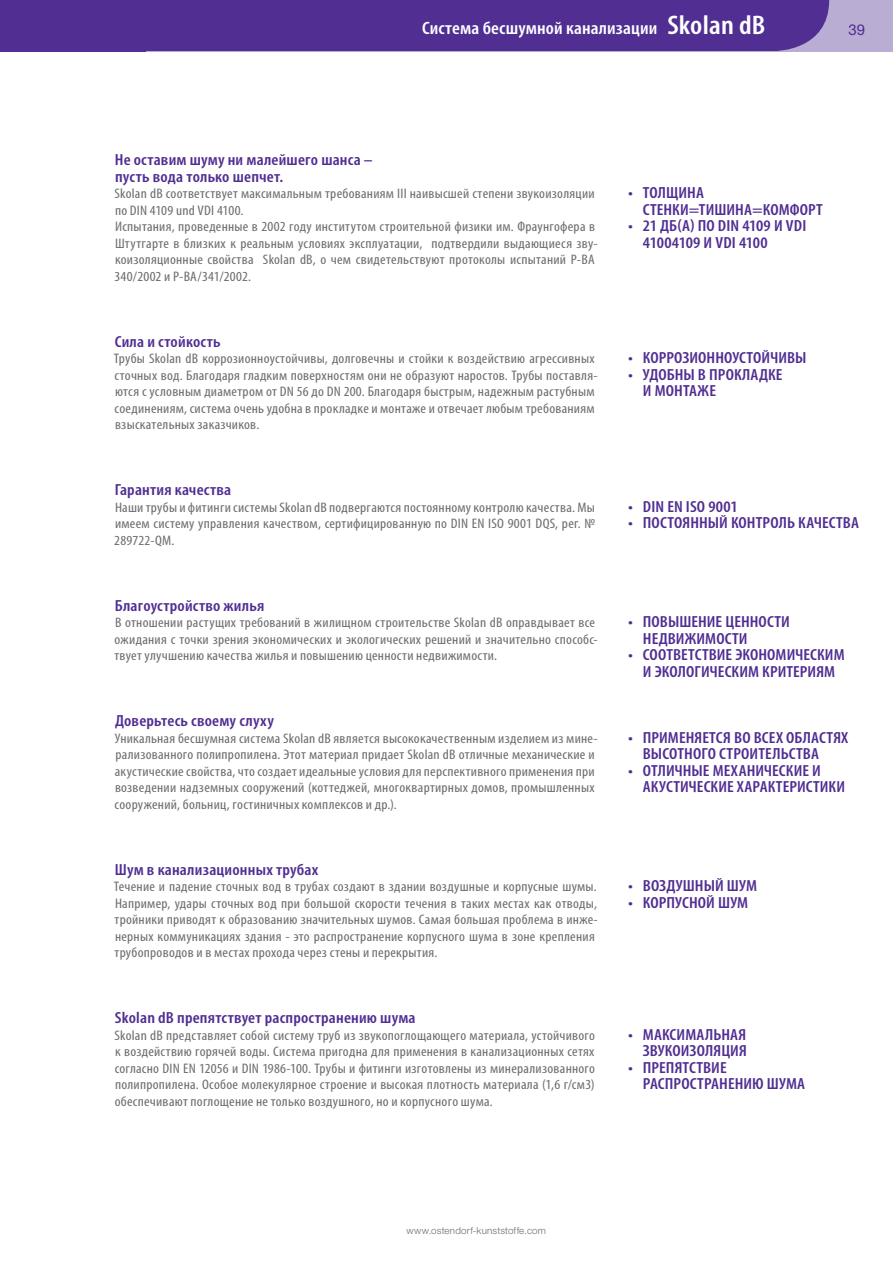
<style>
.page{position:relative;width:893px;height:1263px;background:#fff}
.page>*{position:absolute;margin:0;border:0;box-sizing:border-box;transform-origin:0 0}
.t1{font:600 condensed 18px "Myriad Pro";letter-spacing:.005em;color:#fff;scale:1.1 1}
.t2{font:600 condensed 16.2px/16.5px "Myriad Pro";letter-spacing:.005em;color:#502e92;scale:1.1 1}
.t3{font:15px "Helvetica Neue";color:#502e92}
.t4{font:condensed 13.8px/16.5px "Myriad Pro";letter-spacing:.015em;color:#6c6d70;scale:1.1 1}
.t5{font:300 9.75px "Helvetica Neue";letter-spacing:.02em;color:#6c6d70}
.s1{font-size:27px}
</style>
<div class="page">
<div style="left:0;top:0;width:893px;height:51px;background:#baadd4"></div>
<div style="left:146px;top:0;width:683px;height:51px;background:#502e92"></div>
<div style="left:0;top:0;width:146px;height:51px;background:#502e92"></div>
<h1 class="t1" style="left:422px;top:17px;width:314px">Система бесшумной канализации <span class="s1">Skolan dB</span></h1>
<p class="t3" style="left:848px;top:20px;width:18px">39</p>
<p class="t2" style="left:115px;top:151px;width:236px">Не оставим шуму ни малейшего шанса – пусть вода только шепчет.</p>
<p class="t4" style="left:114px;top:185px;width:441px">Skolan dB соответствует максимальным требованиям III наивысшей степени звукоизоляции по DIN 4109 und VDI 4100.<br>Испытания, проведенные в 2002 году институтом строительной физики им. Фраунгофера в Штутгарте в близких к реальным условиях эксплуатации, подтвердили выдающиеся зву&shy;коизоляционные свойства Skolan dB, о чем свидетельствуют протоколы испытаний P-BA 340/2002 и P-BA/341/2002.</p>
<p class="t2" style="left:643px;top:184px;width:165px;text-indent:-15px">• ТОЛЩИНА<br>СТЕНКИ=ТИШИНА=КОМФОРТ</p>
<p class="t2" style="left:643px;top:217px;width:150px;text-indent:-15px">• 21 дБ(А) ПО DIN 4109 И VDI<br>41004109 и VDI 4100</p>
<p class="t2" style="left:115px;top:333px;width:98px">Сила и стойкость</p>
<p class="t4" style="left:114px;top:350px;width:441px">Трубы Skolan dB коррозионноустойчивы, долговечны и стойки к воздействию агрессивных сточных вод. Благодаря гладким поверхностям они не образуют наростов. Трубы поставля&shy;ются с условным диаметром от DN 56 до DN 200. Благодаря быстрым, надежным растубным соединениям, система очень удобна в прокладке и монтаже и отвечает любым требованиям взыскательных заказчиков.</p>
<p class="t2" style="left:628px;top:349px;width:164px">• КОРРОЗИОННОУСТОЙЧИВЫ</p>
<p class="t2" style="left:643px;top:366px;width:128px;text-indent:-15px">• УДОБНЫ В ПРОКЛАДКЕ<br>И МОНТАЖЕ</p>
<p class="t2" style="left:115px;top:481px;width:107px">Гарантия качества</p>
<p class="t4" style="left:114px;top:499px;width:439px;text-align:justify">Наши трубы и фитинги системы Skolan dB подвергаются постоянному контролю качества. Мы имеем систему управления качеством, сертифицированную по DIN EN ISO 9001 DQS, рег. № 289722-QM.</p>
<p class="t2" style="left:628px;top:498px;width:101px">• DIN EN ISO 9001</p>
<p class="t2" style="left:628px;top:514px;width:211px">• ПОСТОЯННЫЙ КОНТРОЛЬ КАЧЕСТВА</p>
<p class="t2" style="left:115px;top:597px;width:137px">Благоустройство жилья</p>
<p class="t4" style="left:114px;top:614px;width:441px">В отношении растущих требований в жилищном строительстве Skolan dB оправдывает все ожидания с точки зрения экономических и экологических решений и значительно способс&shy;твует улучшению качества жилья и повышению ценности недвижимости.</p>
<p class="t2" style="left:643px;top:613px;width:135px;text-indent:-15px">• ПОВЫШЕНИЕ ЦЕННОСТИ<br>НЕДВИЖИМОСТИ</p>
<p class="t2" style="left:628px;top:646px;width:198px;text-align:center">• СООТВЕТСТВИЕ ЭКОНОМИЧЕСКИМ<br>И ЭКОЛОГИЧЕСКИМ КРИТЕРИЯМ</p>
<p class="t2" style="left:115px;top:712px;width:146px">Доверьтесь своему слуху</p>
<p class="t4" style="left:115px;top:730px;width:441px">Уникальная бесшумная система Skolan dB является высококачественным изделием из мине&shy;рализованного полипропилена. Этот материал придает Skolan dB отличные механические и акустические свойства, что создает идеальные условия для перспективного применения при возведении надземных сооружений (коттеджей, многоквартирных домов, промышленных сооружений, больниц, гостиничных комплексов и др.).</p>
<p class="t2" style="left:643px;top:729px;width:188px;text-indent:-15px">• ПРИМЕНЯЕТСЯ ВО ВСЕХ ОБЛАСТЯХ<br>ВЫСОТНОГО СТРОИТЕЛЬСТВА</p>
<p class="t2" style="left:643px;top:762px;width:185px;text-indent:-15px">• ОТЛИЧНЫЕ МЕХАНИЧЕСКИЕ И<br>АКУСТИЧЕСКИЕ ХАРАКТЕРИСТИКИ</p>
<p class="t2" style="left:115px;top:861px;width:187px">Шум в канализационных трубах</p>
<p class="t4" style="left:114px;top:878px;width:442px">Течение и падение сточных вод в трубах создают в здании воздушные и корпусные шумы.<br>Например, удары сточных вод при большой скорости течения в таких местах как отводы, тройники приводят к образованию значительных шумов. Самая большая проблема в инже&shy;нерных коммуникациях здания - это распространение корпусного шума в зоне крепления трубопроводов и в местах прохода через стены и перекрытия.</p>
<p class="t2" style="left:628px;top:877px;width:119px">• ВОЗДУШНЫЙ ШУМ</p>
<p class="t2" style="left:628px;top:894px;width:111px">• КОРПУСНОЙ ШУМ</p>
<p class="t2" style="left:115px;top:1009px;width:275px">Skolan dB препятствует распространению шума</p>
<p class="t4" style="left:115px;top:1027px;width:438px;text-align:justify">Skolan dB представляет собой систему труб из звукопоглощающего материала, устойчивого к воздействию горячей воды. Система пригодна для применения в канализационных сетях согласно DIN EN 12056 и DIN 1986-100. Трубы и фитинги изготовлены из минерализованного полипропилена. Особое молекулярное строение и высокая плотность материала (1,6 г/см3) обеспечивают поглощение не только воздушного, но и корпусного шума.</p>
<p class="t2" style="left:628px;top:1026px;width:110px;text-align:right">• МАКСИМАЛЬНАЯ<br>ЗВУКОИЗОЛЯЦИЯ</p>
<p class="t2" style="left:643px;top:1059px;width:149px;text-indent:-15px">• ПРЕПЯТСТВИЕ<br>РАСПРОСТРАНЕНИЮ ШУМА</p>
<p class="t5" style="left:406px;top:1225px;width:141px">www.ostendorf-kunststoffe.com</p>
</div>
